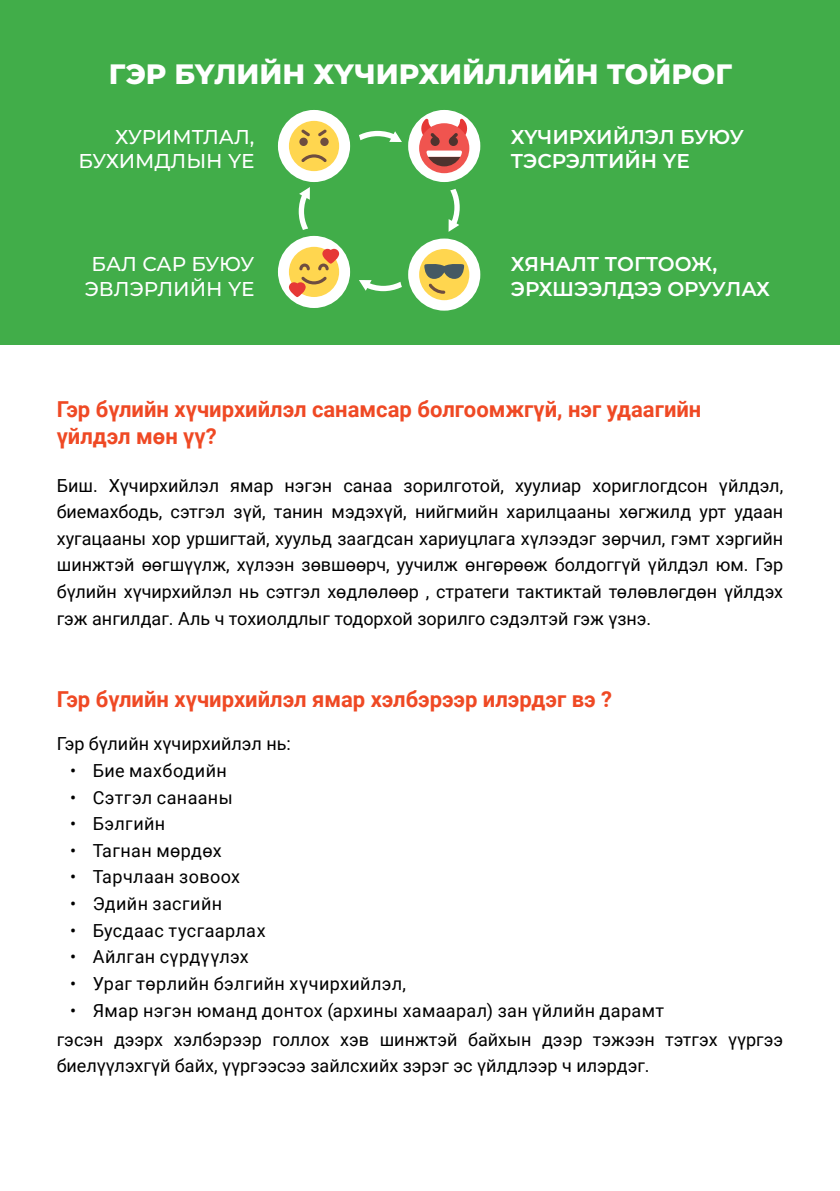
<style>
.page{position:relative;width:840px;height:1191px;background:#fff}
.page>*{position:absolute;margin:0;border:0;box-sizing:border-box;transform-origin:0 0}
.t1{font:800 28px "Montserrat";color:#fff}
.t2{font:700 22px/26.6px "Roboto";color:#ef4924}
.t3{font:600 20px/24px "Montserrat";letter-spacing:-.005em;color:#fff}
.t4{font:500 20px/24px "Montserrat";color:#fff;text-align:right}
.t5{font:18px/26.6px "Roboto";color:#000}
.t6{font:18px "Roboto";letter-spacing:.02em;color:#000}
</style>
<div class="page">
<div style="left:0;top:0;width:839px;height:344px;background:#41ad49"></div>
<div style="left:278px;top:236px;width:72px;height:72px;background:#fff;border-radius:50%"></div>
<div style="left:278px;top:110px;width:72px;height:72px;background:#fff;border-radius:50%"></div>
<div style="left:408px;top:110px;width:72px;height:72px;background:#fff;border-radius:50%"></div>
<div style="left:408px;top:238px;width:72px;height:73px;background:#fff;border-radius:50%"></div>
<div style="left:289px;top:247px;width:50px;height:50px;background:#ffd64f;border-radius:50%"></div>
<svg style="left:299px;top:263px;width:10px;height:7px"></svg>
<svg style="left:318px;top:249px;width:21px;height:21px"></svg>
<svg style="left:289px;top:277px;width:37px;height:20px"></svg>
<div style="left:419px;top:123px;width:50px;height:50px;background:#f0544f;border-radius:50%"></div>
<svg style="left:419px;top:119px;width:49px;height:47px"></svg>
<div style="left:419px;top:249px;width:50px;height:51px;background:#ffd64f;border-radius:50%"></div>
<svg style="left:424px;top:264px;width:40px;height:30px"></svg>
<div style="left:289px;top:121px;width:50px;height:50px;background:#ffd64f;border-radius:50%"></div>
<div style="left:299px;top:138px;width:8px;height:8px;background:#6e4d40;border-radius:50%"></div>
<div style="left:320px;top:138px;width:8px;height:8px;background:#6e4d40;border-radius:50%"></div>
<svg style="left:301px;top:154px;width:25px;height:8px"></svg>
<svg style="left:301px;top:129px;width:9px;height:7px"></svg>
<svg style="left:318px;top:129px;width:8px;height:7px"></svg>
<svg style="left:448px;top:188px;width:12px;height:44px"></svg>
<svg style="left:298px;top:187px;width:12px;height:43px"></svg>
<svg style="left:359px;top:130px;width:43px;height:12px"></svg>
<svg style="left:359px;top:280px;width:43px;height:12px"></svg>
<h1 class="t1" style="left:109px;top:53px;width:624px">ГЭР БҮЛИЙН ХҮЧИРХИЙЛЛИЙН ТОЙРОГ</h1>
<p class="t4" style="left:78px;top:124px;width:177px">ХУРИМТЛАЛ,<br>БУХИМДЛЫН ҮЕ</p>
<p class="t3" style="left:510px;top:124px;width:234px">ХҮЧИРХИЙЛЭЛ БУЮУ<br>ТЭСРЭЛТИЙН ҮЕ</p>
<p class="t4" style="left:85px;top:251px;width:171px;text-align:center">БАЛ САР БУЮУ<br>ЭВЛЭРЛИЙН ҮЕ</p>
<p class="t3" style="left:510px;top:251px;width:261px">ХЯНАЛТ ТОГТООЖ,<br>ЭРХШЭЭЛДЭЭ ОРУУЛАХ</p>
<p class="t2" style="left:57px;top:395px;width:645px">Гэр бүлийн хүчирхийлэл санамсар болгоомжгүй, нэг удаагийн үйлдэл мөн үү?</p>
<p class="t5" style="left:57px;top:471px;width:727px;text-align:justify">Биш. Хүчирхийлэл ямар нэгэн санаа зорилготой, хуулиар хориглогдсон үйлдэл, биемахбодь, сэтгэл зүй, танин мэдэхүй, нийгмийн харилцааны хөгжилд урт удаан хугацааны хор уршигтай, хуульд заагдсан хариуцлага хүлээдэг зөрчил, гэмт хэргийн шинжтэй өөгшүүлж, хүлээн зөвшөөрч, уучилж өнгөрөөж болдоггүй үйлдэл юм. Гэр бүлийн хүчирхийлэл нь сэтгэл хөдлөлөөр , cтратеги тактиктай төлөвлөгдөн үйлдэх гэж ангилдаг. Аль ч тохиолдлыг тодорхой зорилго сэдэлтэй гэж үзнэ.</p>
<p class="t2" style="left:57px;top:685px;width:556px">Гэр бүлийн хүчирхийлэл ямар хэлбэрээр илэрдэг вэ ?</p>
<p class="t5" style="left:57px;top:730px;width:235px">Гэр бүлийн хүчирхийлэл нь:</p>
<p class="t6" style="left:70px;top:758px;width:158px">• Бие махбодийн</p>
<p class="t6" style="left:70px;top:784px;width:164px">• Сэтгэл санааны</p>
<p class="t6" style="left:70px;top:811px;width:97px">• Бэлгийн</p>
<p class="t6" style="left:70px;top:838px;width:153px">• Тагнан мөрдөх</p>
<p class="t6" style="left:70px;top:864px;width:171px">• Тарчлаан зовоох</p>
<p class="t6" style="left:70px;top:891px;width:153px">• Эдийн засгийн</p>
<p class="t6" style="left:70px;top:917px;width:197px">• Бусдаас тусгаарлах</p>
<p class="t6" style="left:70px;top:944px;width:180px">• Айлган сүрдүүлэх</p>
<p class="t6" style="left:70px;top:971px;width:337px">• Ураг төрлийн бэлгийн хүчирхийлэл,</p>
<p class="t5" style="left:57px;top:994px;width:727px;line-height:29.2px;text-indent:13px">• Ямар нэгэн юманд донтох (архины хамаарал) зан үйлийн дарамт<br>гэсэн дээрх хэлбэрээр голлох хэв шинжтэй байхын дээр тэжээн тэтгэх үүргээ</p>
<p class="t5" style="left:57px;top:1052px;width:594px">биелүүлэхгүй байх, үүргээсээ зайлсхийх зэрэг эс үйлдлээр ч илэрдэг.</p>
</div>
